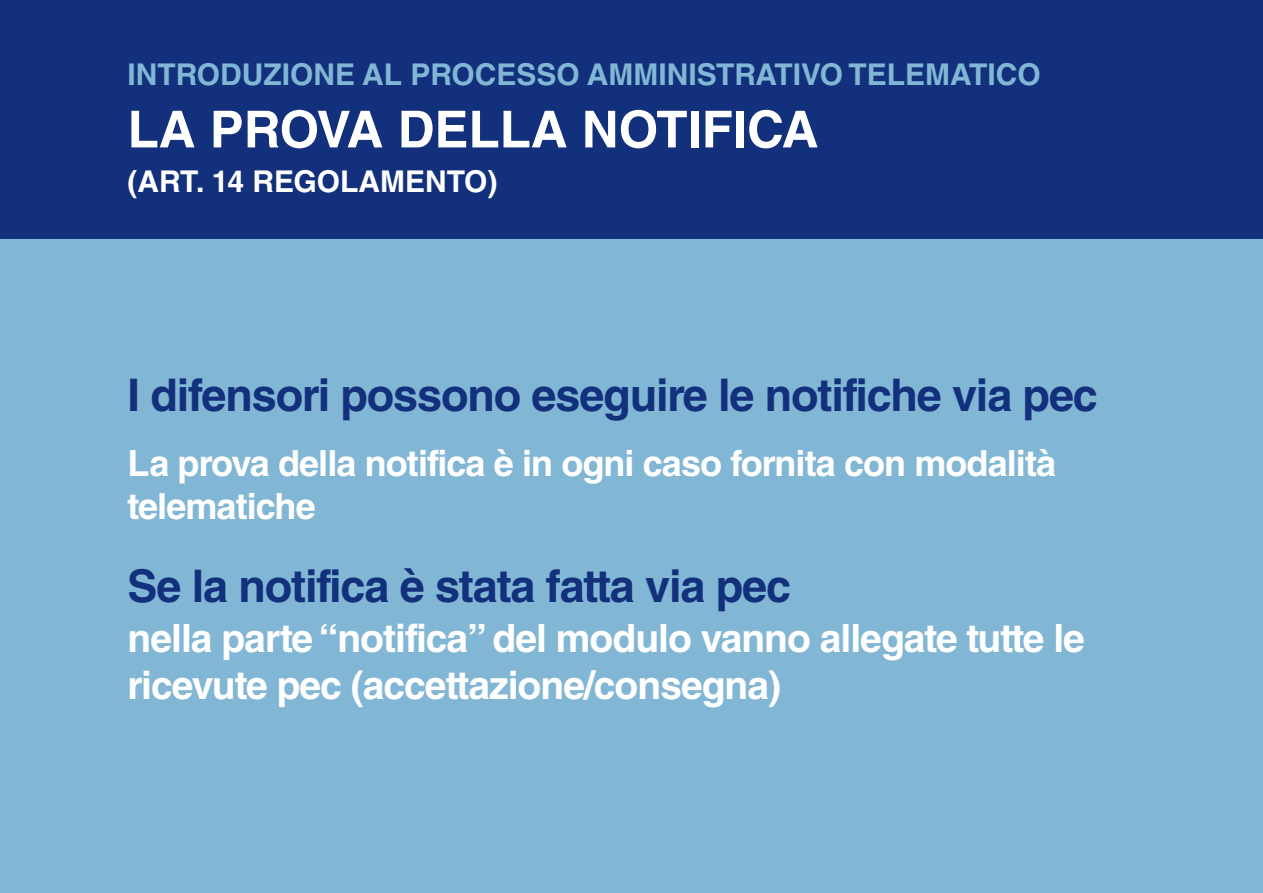
<style>
.page{position:relative;width:1263px;height:893px;background:#81b6d5}
.page>*{position:absolute;margin:0;border:0;box-sizing:border-box;transform-origin:0 0}
.t1{font:700 51px "Helvetica LT Std";color:#fff}
.t2{font:700 45px "Helvetica LT Std";letter-spacing:-.025em;color:#12307b}
.t3{font:700 39px/46.8px "Helvetica LT Std";letter-spacing:-.025em;color:#fff}
.t4{font:700 36px/43.2px "Helvetica LT Std";letter-spacing:-.025em;color:#fff}
.t5{font:700 30px "Helvetica LT Std";color:#81b6d5}
.t6{font:700 30px "Helvetica LT Std";color:#fff}
</style>
<div class="page">
<div style="left:0;top:0;width:1263px;height:238px;background:#12307b"></div>
<p class="t5" style="left:128px;top:64px;width:915px">INTRODUZIONE AL PROCESSO AMMINISTRATIVO TELEMATICO</p>
<h1 class="t1" style="left:128px;top:111px;width:692px">LA PROVA DELLA NOTIFICA</h1>
<p class="t6" style="left:128px;top:170px;width:371px">(ART. 14 REGOLAMENTO)</p>
<p class="t2" style="left:128px;top:379px;width:972px">I difensori possono eseguire le notifiche via pec</p>
<p class="t4" style="left:128px;top:445px;width:930px">La prova della notifica è in ogni caso fornita con modalità telematiche</p>
<p class="t2" style="left:128px;top:570px;width:665px">Se la notifica è stata fatta via pec</p>
<p class="t3" style="left:128px;top:619px;width:959px">nella parte “notifica” del modulo vanno allegate tutte le ricevute pec (accettazione/consegna)</p>
</div>
